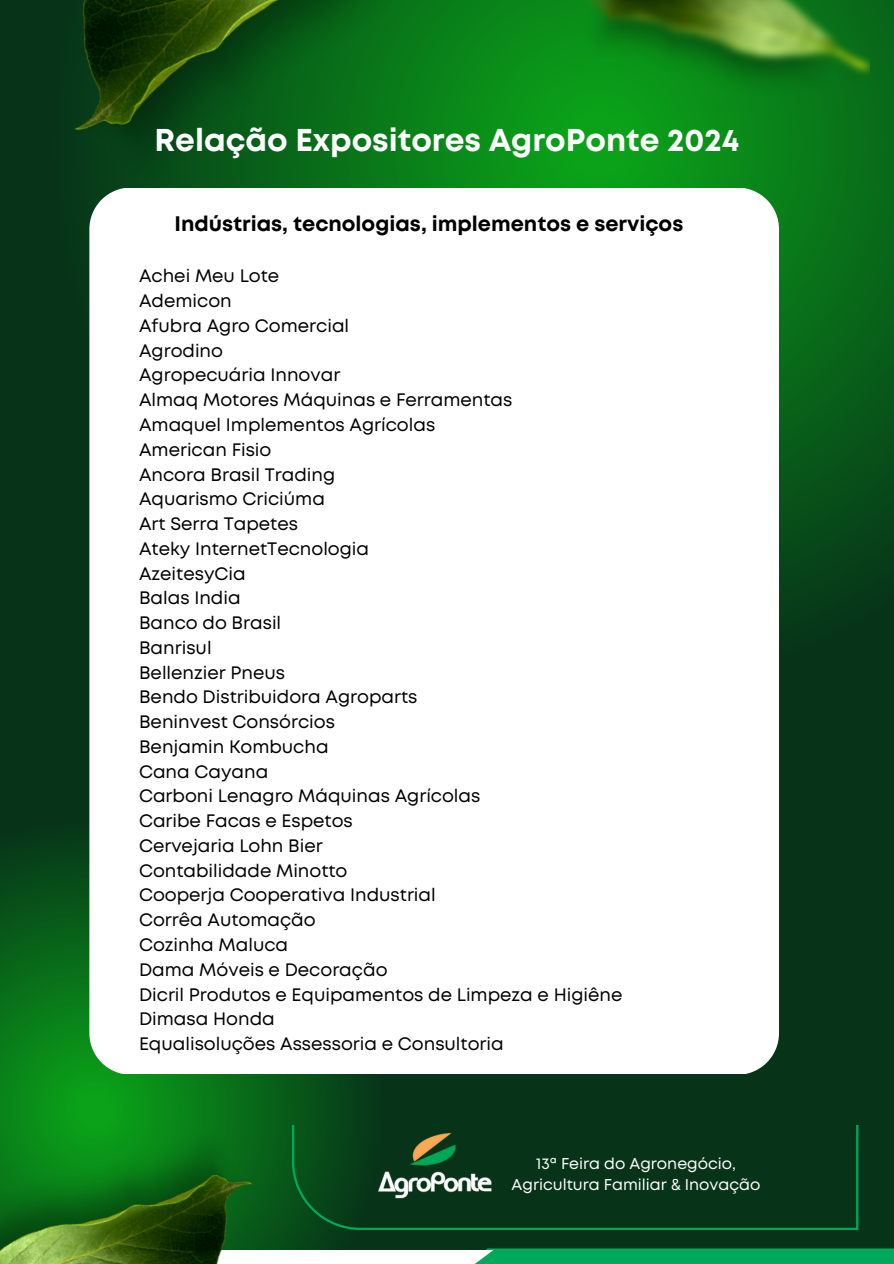
<style>
.page{position:relative;width:894px;height:1264px;background:#fff}
.page>*{position:absolute;margin:0;border:0;box-sizing:border-box;transform-origin:0 0}
.t1{font:700 31.5px "Mont";color:#fff}
.t2{font:700 21px "Mont";color:#000}
.t3{font:18px/24.8px "Mont";color:#000}
.t4{font:15.6px "Mont";color:#fff}
</style>
<div class="page">
<div style="left:0;top:0;width:893px;height:1263px;background:#073419"></div>
<svg style="left:0;top:847px;width:410px;height:401px"></svg>
<svg style="left:519px;top:0;width:374px;height:741px"></svg>
<img style="left:74px;top:0;width:445px;height:187px">
<img style="left:582px;top:0;width:287px;height:99px">
<svg style="left:289px;top:1248px;width:604px;height:15px;background:#48b983"></svg>
<svg style="left:292px;top:1125px;width:566px;height:104px"></svg>
<img style="left:0;top:1067px;width:289px;height:196px">
<img style="left:378px;top:1133px;width:118px;height:34px">
<img style="left:378px;top:1171px;width:118px;height:27px">
<div style="left:89px;top:187px;width:689px;height:886px;background:#fff"></div>
<h3 class="t1" style="left:154px;top:128px;width:586px">Relação Expositores AgroPonte 2024</h3>
<p class="t2" style="left:174px;top:216px;width:510px">Indústrias, tecnologias, implementos e serviços</p>
<p class="t3" style="left:139px;top:265px;width:485px">Achei Meu Lote<br>Ademicon<br>Afubra Agro Comercial<br>Agrodino<br>Agropecuária Innovar<br>Almaq Motores Máquinas e Ferramentas<br>Amaquel Implementos Agrícolas<br>American Fisio<br>Ancora Brasil Trading<br>Aquarismo Criciúma<br>Art Serra Tapetes<br>Ateky InternetTecnologia<br>AzeitesyCia<br>Balas India<br>Banco do Brasil<br>Banrisul<br>Bellenzier Pneus<br>Bendo Distribuidora Agroparts<br>Beninvest Consórcios<br>Benjamin Kombucha<br>Cana Cayana<br>Carboni Lenagro Máquinas Agrícolas<br>Caribe Facas e Espetos<br>Cervejaria Lohn Bier<br>Contabilidade Minotto<br>Cooperja Cooperativa Industrial<br>Corrêa Automação<br>Cozinha Maluca<br>Dama Móveis e Decoração<br>Dicril Produtos e Equipamentos de Limpeza e Higiêne<br>Dimasa Honda<br>Equalisoluções Assessoria e Consultoria</p>
<h1 class="t4" style="left:536px;top:1157px;width:201px">13ª Feira do Agronegócio,</h1>
<h2 class="t4" style="left:511px;top:1179px;width:250px">Agricultura Familiar &amp; Inovação</h2>
</div>
